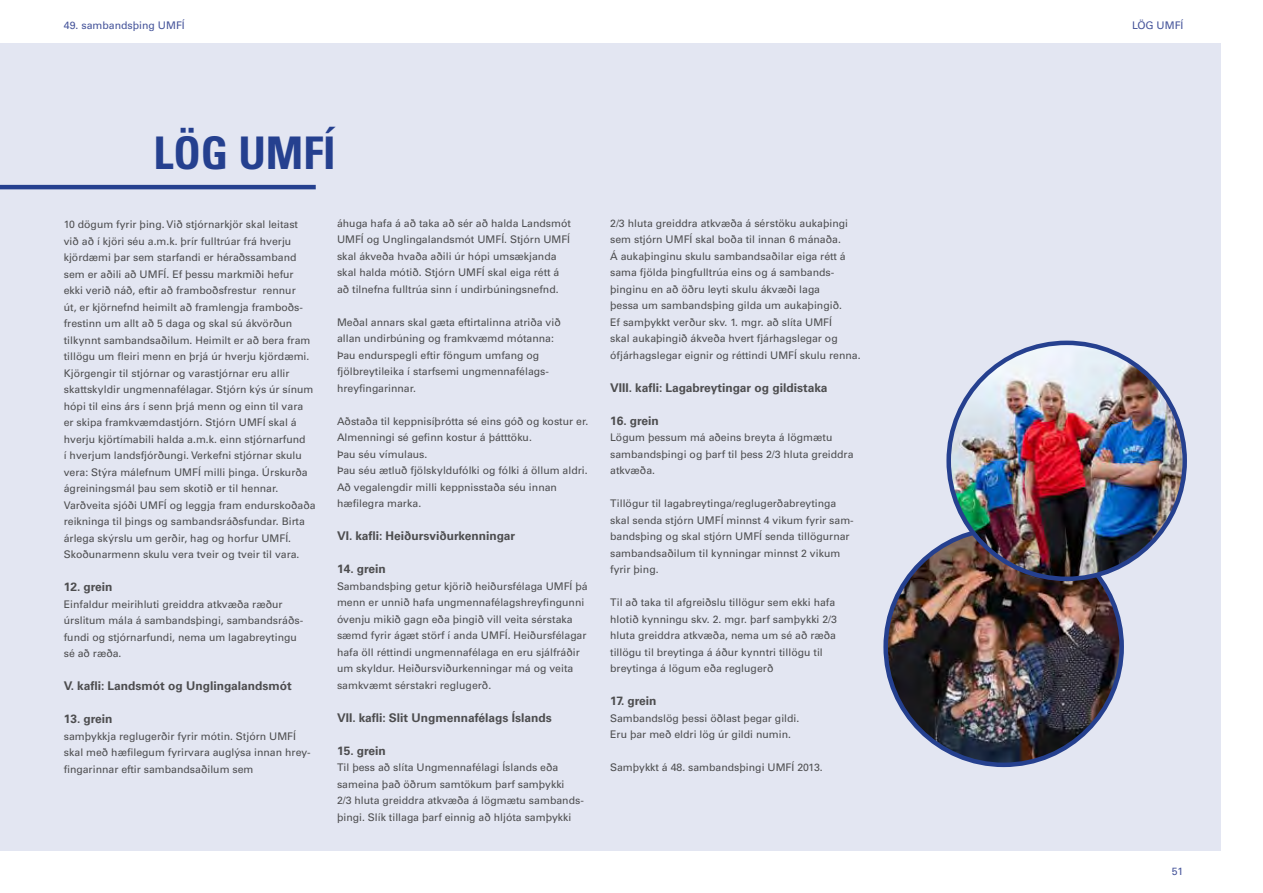
<style>
.page{position:relative;width:1263px;height:893px;background:#fff}
.page>*{position:absolute;margin:0;border:0;box-sizing:border-box;transform-origin:0 0}
.t1{font:700 condensed 45px "Univers LT Std";color:#25408f}
.t2{font:700 12px "Univers LT Std";color:#4d4d4f}
.t3{font:10.5px/16.5px "Univers LT Std";color:#4d4d4f}
.t4{font:10.5px "Univers LT Std";color:#45549a}
</style>
<div class="page">
<div style="left:0;top:43px;width:1220px;height:807px;background:#e3e6f2"></div>
<hr style="left:0;top:185px;width:316px;height:4px;background:#25408f">
<img style="left:886px;top:529px;width:236px;height:236px;border-radius:118px">
<img style="left:949px;top:344px;width:236px;height:235px">
<p class="t4" style="left:64px;top:19px;width:122px">49. sambandsþing UMFÍ</p>
<p class="t4" style="left:1132px;top:19px;width:53px">LÖG UMFÍ</p>
<h1 class="t1" style="left:153px;top:125px;width:184px">LÖG UMFÍ</h1>
<p class="t3" style="left:64px;top:216px;width:253px">10 dögum fyrir þing. Við stjórnarkjör skal leitast við að í kjöri séu a.m.k. þrír fulltrúar frá hverju kjördæmi þar sem starfandi er héraðssamband sem er aðili að UMFÍ. Ef þessu markmiði hefur<br>ekki verið náð, eftir að framboðsfrestur rennur<br>út, er kjörnefnd heimilt að framlengja framboðs&shy;frestinn um allt að 5 daga og skal sú ákvörðun tilkynnt sambandsaðilum. Heimilt er að bera fram tillögu um fleiri menn en þrjá úr hverju kjördæmi.<br>Kjörgengir til stjórnar og varastjórnar eru allir skattskyldir ungmennafélagar. Stjórn kýs úr sínum hópi til eins árs í senn þrjá menn og einn til vara er skipa framkvæmdastjórn. Stjórn UMFÍ skal á hverju kjörtímabili halda a.m.k. einn stjórnarfund<br>í hverjum landsfjórðungi. Verkefni stjórnar skulu vera: Stýra málefnum UMFÍ milli þinga. Úrskurða ágreiningsmál þau sem skotið er til hennar.<br>Varðveita sjóði UMFÍ og leggja fram endurskoðaða reikninga til þings og sambandsráðsfundar. Birta árlega skýrslu um gerðir, hag og horfur UMFÍ.<br>Skoðunarmenn skulu vera tveir og tveir til vara.</p>
<p class="t2" style="left:64px;top:580px;width:50px">12. grein</p>
<p class="t3" style="left:64px;top:596px;width:241px">Einfaldur meirihluti greiddra atkvæða ræður úrslitum mála á sambandsþingi, sambandsráðs&shy;fundi og stjórnarfundi, nema um lagabreytingu sé að ræða.</p>
<p class="t2" style="left:64px;top:679px;width:230px">V. kafli: Landsmót og Unglingalandsmót</p>
<p class="t2" style="left:64px;top:712px;width:50px">13. grein</p>
<p class="t3" style="left:64px;top:728px;width:248px">samþykkja reglugerðir fyrir mótin. Stjórn UMFÍ skal með hæfilegum fyrirvara auglýsa innan hrey&shy;fingarinnar eftir sambandsaðilum sem</p>
<p class="t3" style="left:337px;top:215px;width:235px">áhuga hafa á að taka að sér að halda Landsmót UMFÍ og Unglingalandsmót UMFÍ. Stjórn UMFÍ skal ákveða hvaða aðili úr hópi umsækjanda skal halda mótið. Stjórn UMFÍ skal eiga rétt á að tilnefna fulltrúa sinn í undirbúningsnefnd.</p>
<p class="t3" style="left:337px;top:314px;width:225px">Meðal annars skal gæta eftirtalinna atriða við allan undirbúning og framkvæmd mótanna:<br>Þau endurspegli eftir föngum umfang og fjölbreytileika í starfsemi ungmennafélags&shy;hreyfingarinnar.</p>
<p class="t3" style="left:337px;top:413px;width:253px">Aðstaða til keppnisíþrótta sé eins góð og kostur er.<br>Almenningi sé gefinn kostur á þátttöku.<br>Þau séu vímulaus.<br>Þau séu ætluð fjölskyldufólki og fólki á öllum aldri.<br>Að vegalengdir milli keppnisstaða séu innan hæfilegra marka.</p>
<p class="t2" style="left:337px;top:529px;width:180px">VI. kafli: Heiðursviðurkenningar</p>
<p class="t2" style="left:337px;top:562px;width:50px">14. grein</p>
<p class="t3" style="left:337px;top:578px;width:252px">Sambandsþing getur kjörið heiðursfélaga UMFÍ þá menn er unnið hafa ungmennafélagshreyfingunni óvenju mikið gagn eða þingið vill veita sérstaka sæmd fyrir ágæt störf í anda UMFÍ. Heiðursfélagar hafa öll réttindi ungmennafélaga en eru sjálfráðir um skyldur. Heiðursviðurkenningar má og veita samkvæmt sérstakri reglugerð.</p>
<p class="t2" style="left:337px;top:711px;width:216px">VII. kafli: Slit Ungmennafélags Íslands</p>
<p class="t2" style="left:337px;top:744px;width:50px">15. grein</p>
<p class="t3" style="left:337px;top:759px;width:248px">Til þess að slíta Ungmennafélagi Íslands eða sameina það öðrum samtökum þarf samþykki<br>2/3 hluta greiddra atkvæða á lögmætu sambands&shy;þingi. Slík tillaga þarf einnig að hljóta samþykki</p>
<p class="t3" style="left:610px;top:215px;width:252px">2/3 hluta greiddra atkvæða á sérstöku aukaþingi sem stjórn UMFÍ skal boða til innan 6 mánaða.<br>Á aukaþinginu skulu sambandsaðilar eiga rétt á sama fjölda þingfulltrúa eins og á sambands&shy;þinginu en að öðru leyti skulu ákvæði laga<br>þessa um sambandsþing gilda um aukaþingið.<br>Ef samþykkt verður skv. 1. mgr. að slíta UMFÍ<br>skal aukaþingið ákveða hvert fjárhagslegar og ófjárhagslegar eignir og réttindi UMFÍ skulu renna.</p>
<p class="t2" style="left:610px;top:381px;width:219px">VIII. kafli: Lagabreytingar og gildistaka</p>
<p class="t2" style="left:610px;top:414px;width:50px">16. grein</p>
<p class="t3" style="left:610px;top:429px;width:245px">Lögum þessum má aðeins breyta á lögmætu sambandsþingi og þarf til þess 2/3 hluta greiddra atkvæða.</p>
<p class="t3" style="left:610px;top:495px;width:245px">Tillögur til lagabreytinga/reglugerðabreytinga skal senda stjórn UMFÍ minnst 4 vikum fyrir sam&shy;bandsþing og skal stjórn UMFÍ senda tillögurnar sambandsaðilum til kynningar minnst 2 vikum fyrir þing.</p>
<p class="t3" style="left:610px;top:594px;width:228px">Til að taka til afgreiðslu tillögur sem ekki hafa hlotið kynningu skv. 2. mgr. þarf samþykki 2/3 hluta greiddra atkvæða, nema um sé að ræða tillögu til breytinga á áður kynntri tillögu til breytinga á lögum eða reglugerð</p>
<p class="t2" style="left:610px;top:694px;width:48px">17. grein</p>
<p class="t3" style="left:610px;top:710px;width:191px">Sambandslög þessi öðlast þegar gildi.<br>Eru þar með eldri lög úr gildi numin.</p>
<p class="t3" style="left:610px;top:759px;width:214px">Samþykkt á 48. sambandsþingi UMFÍ 2013.</p>
<p class="t4" style="left:1172px;top:865px;width:13px">51</p>
</div>
